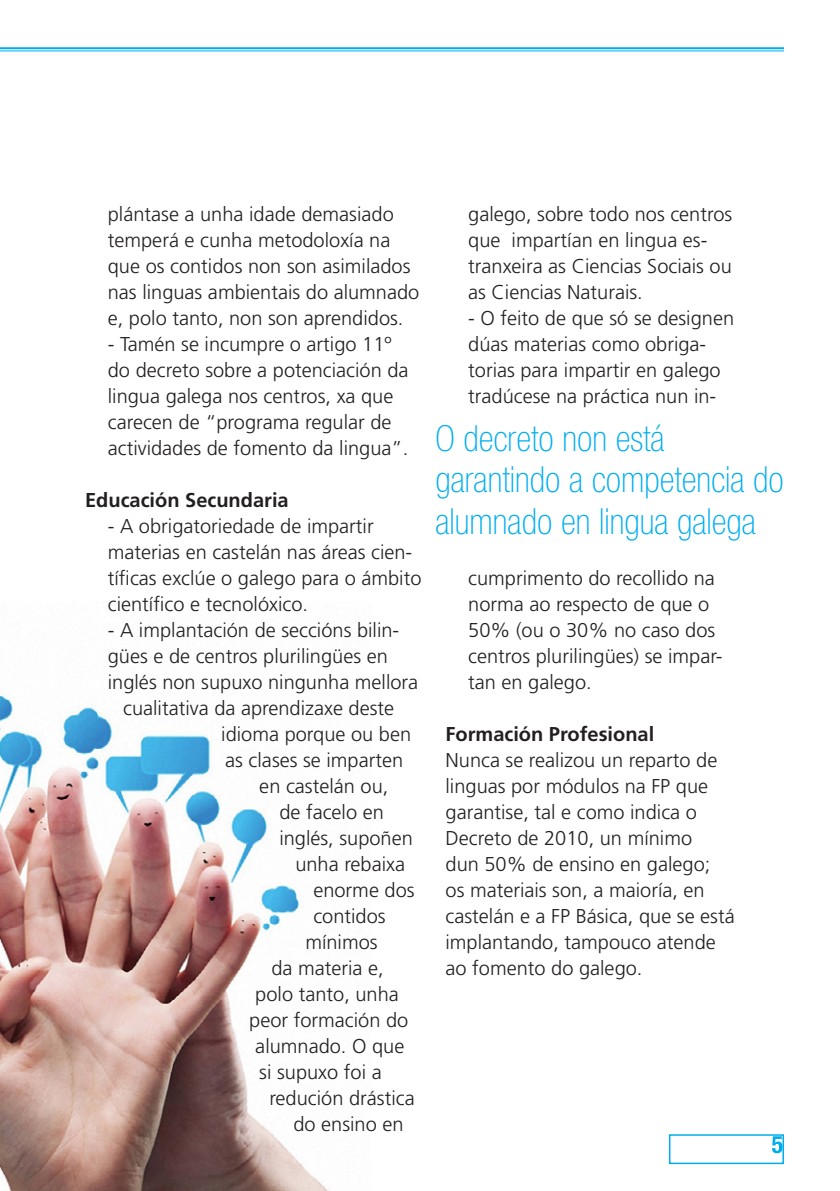
<style>
.page{position:relative;width:840px;height:1191px;background:#fff}
.page>*{position:absolute;margin:0;border:0;box-sizing:border-box;transform-origin:0 0}
.t1{font:100 condensed 36px/41.4px "Helvetica Neue LT Std";color:#00aeef}
.t2{font:300 20px/26px "Frutiger LT Std";color:#231f20}
.t3{font:700 20px "Frutiger LT Std";color:#231f20}
</style>
<div class="page">
<svg style="left:772px;top:1137px;width:8px;height:16px"></svg>
<div style="left:668px;top:1134px;width:115px;height:30px;border:2px solid #00aeef"></div>
<img style="left:0;top:695px;width:329px;height:496px">
<hr style="left:0;top:47px;width:783px;height:2px;background:#00aeef">
<hr style="left:0;top:51px;width:783px;height:1px;background:#00aeef">
<p class="t2" style="left:108px;top:201px;width:313px">plántase a unha idade demasiado temperá e cunha metodoloxía na que os contidos non son asimilados nas linguas ambientais do alumnado e, polo tanto, non son aprendidos.</p>
<p class="t2" style="left:108px;top:331px;width:302px">- Tamén se incumpre o artigo 11º do decreto sobre a potenciación da lingua galega nos centros, xa que carecen de “programa regular de actividades de fomento da lingua”.</p>
<p class="t3" style="left:85px;top:488px;width:205px">Educación Secundaria</p>
<p class="t2" style="left:108px;top:513px;width:315px">- A obrigatoriedade de impartir materias en castelán nas áreas cien&shy;tíficas exclúe o galego para o ámbito científico e tecnolóxico.</p>
<p class="t2" style="left:108px;top:617px;width:293px">- A implantación de seccións bilin-</p>
<p class="t2" style="left:108px;top:643px;width:281px">gües e de centros plurilingües en</p>
<p class="t2" style="left:108px;top:669px;width:312px">inglés non supuxo ningunha mellora</p>
<p class="t2" style="left:123px;top:695px;width:272px">cualitativa da aprendizaxe deste</p>
<p class="t2" style="left:221px;top:721px;width:191px">idioma porque ou ben</p>
<p class="t2" style="left:225px;top:747px;width:179px">as clases se imparten</p>
<p class="t2" style="left:259px;top:773px;width:130px">en castelán ou,</p>
<p class="t2" style="left:279px;top:799px;width:106px">de facelo en</p>
<p class="t2" style="left:279px;top:825px;width:135px">inglés, supoñen</p>
<p class="t2" style="left:295px;top:851px;width:111px">unha rebaixa</p>
<p class="t2" style="left:313px;top:877px;width:103px">enorme dos</p>
<p class="t2" style="left:313px;top:903px;width:74px">contidos</p>
<p class="t2" style="left:305px;top:929px;width:74px">mínimos</p>
<p class="t2" style="left:271px;top:955px;width:114px">da materia e,</p>
<p class="t2" style="left:255px;top:981px;width:145px">polo tanto, unha</p>
<p class="t2" style="left:249px;top:1007px;width:160px">peor formación do</p>
<p class="t2" style="left:255px;top:1033px;width:150px">alumnado. O que</p>
<p class="t2" style="left:259px;top:1059px;width:124px">si supuxo foi a</p>
<p class="t2" style="left:269px;top:1085px;width:147px">redución drástica</p>
<p class="t2" style="left:293px;top:1111px;width:112px">do ensino en</p>
<p class="t2" style="left:468px;top:201px;width:265px">galego, sobre todo nos centros que impartían en lingua es&shy;tranxeira as Ciencias Sociais ou as Ciencias Naturais.</p>
<p class="t2" style="left:468px;top:305px;width:267px">- O feito de que só se designen dúas materias como obriga&shy;torias para impartir en galego tradúcese na práctica nun in-</p>
<h1 class="t1" style="left:435px;top:417px;width:349px">O decreto non está garantindo a competencia do alumnado en lingua galega</h1>
<p class="t2" style="left:468px;top:565px;width:256px">cumprimento do recollido na norma ao respecto de que o<br>50% (ou o 30% no caso dos centros plurilingües) se impar&shy;tan en galego.</p>
<p class="t3" style="left:445px;top:722px;width:210px">Formación Profesional</p>
<p class="t2" style="left:445px;top:747px;width:290px">Nunca se realizou un reparto de linguas por módulos na FP que garantise, tal e como indica o<br>Decreto de 2010, un mínimo<br>dun 50% de ensino en galego;<br>os materiais son, a maioría, en castelán e a FP Básica, que se está implantando, tampouco atende ao fomento do galego.</p>
</div>
